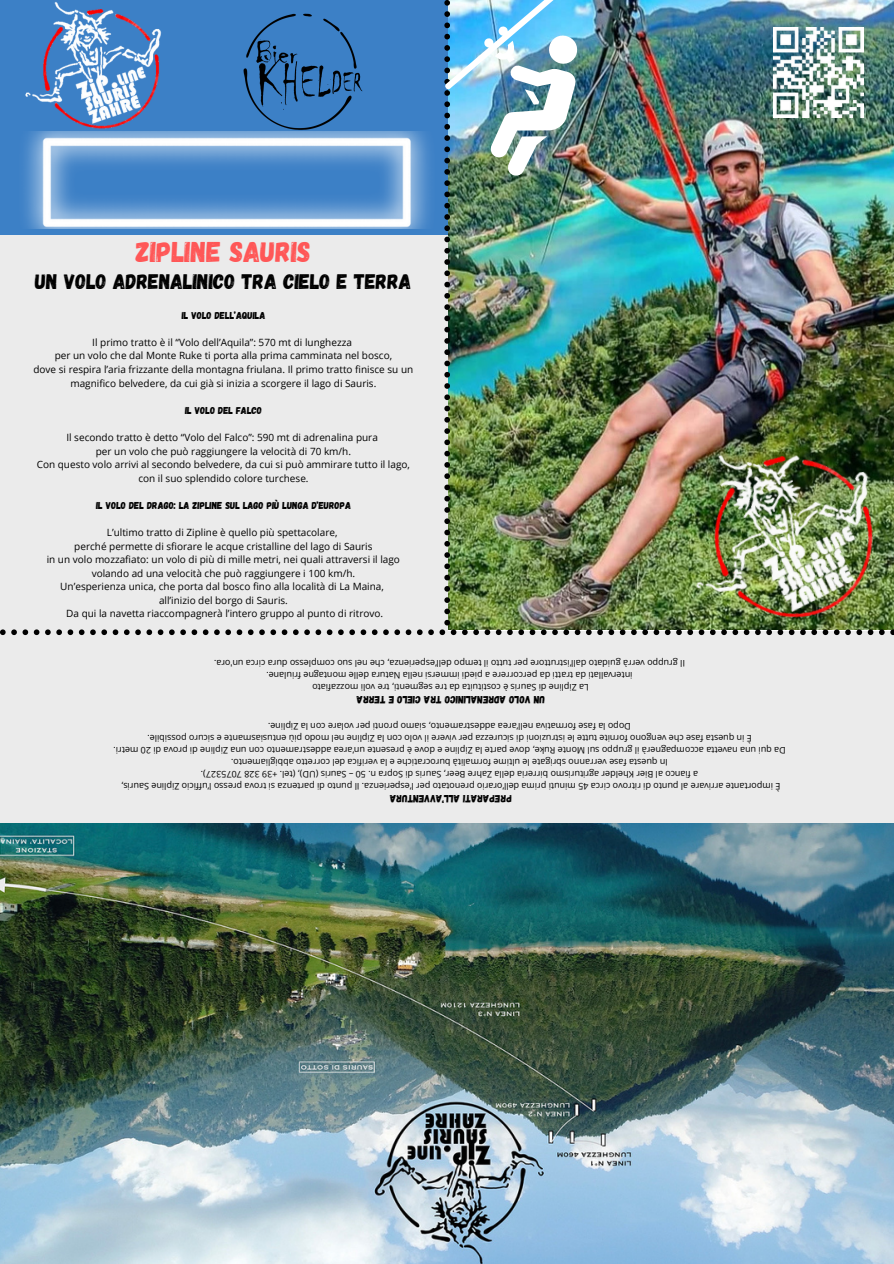
<style>
.page{position:relative;width:894px;height:1264px;background:#fff}
.page>*{position:absolute;margin:0;border:0;box-sizing:border-box;transform-origin:0 0}
.t1{font:28.5px "Gagalin";color:#ff5757}
.t2{font:21px "Gagalin";color:#000}
.t3{font:10.5px "Gagalin";color:#000}
.t4{font:10.05px/13.5px "Open Sans";color:#000;text-align:center}
.t5{font:10.05px "Gagalin";color:#000}
.t6{font:9px "Open Sans";color:#000}
</style>
<div class="page">
<div style="left:0;top:631px;width:893px;height:192px;background:#ebebeb"></div>
<img style="left:0;top:823px;width:893px;height:440px">
<img style="left:0;top:0;width:893px;height:635px">
<img style="left:773px;top:27px;width:90px;height:90px">
<img style="left:243px;top:12px;width:119px;height:119px">
<p class="t1" style="left:136px;top:234px;width:176px">ZIPLINE SAURIS</p>
<p class="t2" style="left:35px;top:268px;width:377px">UN VOLO ADRENALINICO TRA CIELO E TERRA</p>
<p class="t5" style="left:182px;top:309px;width:85px">IL VOLO DELL’AQUILA</p>
<p class="t4" style="left:92px;top:335px;width:261px">Il primo tratto è il “Volo dell’Aquila”: 570 mt di lunghezza</p>
<p class="t4" style="left:55px;top:349px;width:339px">per un volo che dal Monte Ruke ti porta alla prima camminata nel bosco,</p>
<p class="t4" style="left:33px;top:362px;width:381px">dove si respira l’aria frizzante della montagna friulana. Il primo tratto finisce su un magnifico belvedere, da cui già si inizia a scorgere il lago di Sauris.</p>
<p class="t5" style="left:185px;top:403px;width:78px">IL VOLO DEL FALCO</p>
<p class="t4" style="left:66px;top:430px;width:313px">Il secondo tratto è detto “Volo del Falco”: 590 mt di adrenalina pura</p>
<p class="t4" style="left:96px;top:444px;width:257px">per un volo che può raggiungere la velocità di 70 km/h.</p>
<p class="t4" style="left:37px;top:457px;width:374px">Con questo volo arrivi al secondo belvedere, da cui si può ammirare tutto il lago,</p>
<p class="t4" style="left:138px;top:471px;width:172px">con il suo splendido colore turchese.</p>
<p class="t5" style="left:96px;top:498px;width:256px">IL VOLO DEL DRAGO: LA ZIPLINE SUL LAGO PIÙ LUNGA D’EUROPA</p>
<p class="t4" style="left:107px;top:525px;width:232px">L’ultimo tratto di Zipline è quello più spettacolare,</p>
<p class="t4" style="left:74px;top:539px;width:300px">perché permette di sfiorare le acque cristalline del lago di Sauris</p>
<p class="t4" style="left:47px;top:552px;width:355px">in un volo mozzafiato: un volo di più di mille metri, nei quali attraversi il lago</p>
<p class="t4" style="left:92px;top:566px;width:265px">volando ad una velocità che può raggiungere i 100 km/h.</p>
<p class="t4" style="left:60px;top:579px;width:325px">Un’esperienza unica, che porta dal bosco fino alla località di La Maina,</p>
<p class="t4" style="left:159px;top:593px;width:130px">all’inizio del borgo di Sauris.</p>
<p class="t4" style="left:66px;top:606px;width:318px">Da qui la navetta riaccompagnerà l’intero gruppo al punto di ritrovo.</p>
<p class="t6" style="left:684px;top:670px;width:472px;rotate:-180deg">Il gruppo verrà guidato dall’istruttore per tutto il tempo dell’esperienza, che nel suo complesso dura circa un'ora.</p>
<p class="t6" style="left:632px;top:682px;width:368px;rotate:-180deg">intervallati da tratti da percorrere a piedi immersi nella Natura delle montagne friulane.</p>
<p class="t6" style="left:588px;top:694px;width:278px;rotate:-180deg">La Zipline di Sauris è costituita da tre segmenti, tre voli mozzafiato</p>
<p class="t3" style="left:544px;top:707px;width:190px;rotate:-180deg">NU OLOV A ANERD OC I N I L ART OLE I C E ARRET</p>
<p class="t6" style="left:630px;top:732px;width:364px;rotate:-180deg">Dopo la fase formativa nell’area addestramento, siamo pronti per volare con la Zipline.</p>
<p class="t6" style="left:751px;top:744px;width:606px;rotate:-180deg">È in questa fase che vengono fornite tutte le istruzioni di sicurezza per vivere il volo con la Zipline nel modo più entusiasmante e sicuro possibile.</p>
<p class="t6" style="left:785px;top:756px;width:673px;rotate:-180deg">Da qui una navetta accompagnerà il gruppo sul Monte Ruke, dove parte la Zipline e dove è presente un’area addestramento con una Zipline di prova di 20 metri.</p>
<p class="t6" style="left:667px;top:768px;width:438px;rotate:-180deg">In questa fase verranno sbrigate le ultime formalità burocratiche e la verifica del corretto abbigliamento.</p>
<p class="t6" style="left:698px;top:780px;width:498px;rotate:-180deg">a fianco al Bier Khelder agriturismo birreria della Zahre Beer, Sauris di Sopra n. 50 – Sauris (UD), (tel. +39 328 7075327).</p>
<p class="t6" style="left:780px;top:792px;width:660px;rotate:-180deg">È importante arrivare al punto di ritrovo circa 45 minuti prima dell’orario prenotato per l’esperienza. Il punto di partenza si trova presso l’ufficio Zipline Sauris,</p>
<p class="t3" style="left:511px;top:805px;width:123px;rotate:-180deg">APERP AR AI T A ’ L L ARUTNEVV</p>
</div>
